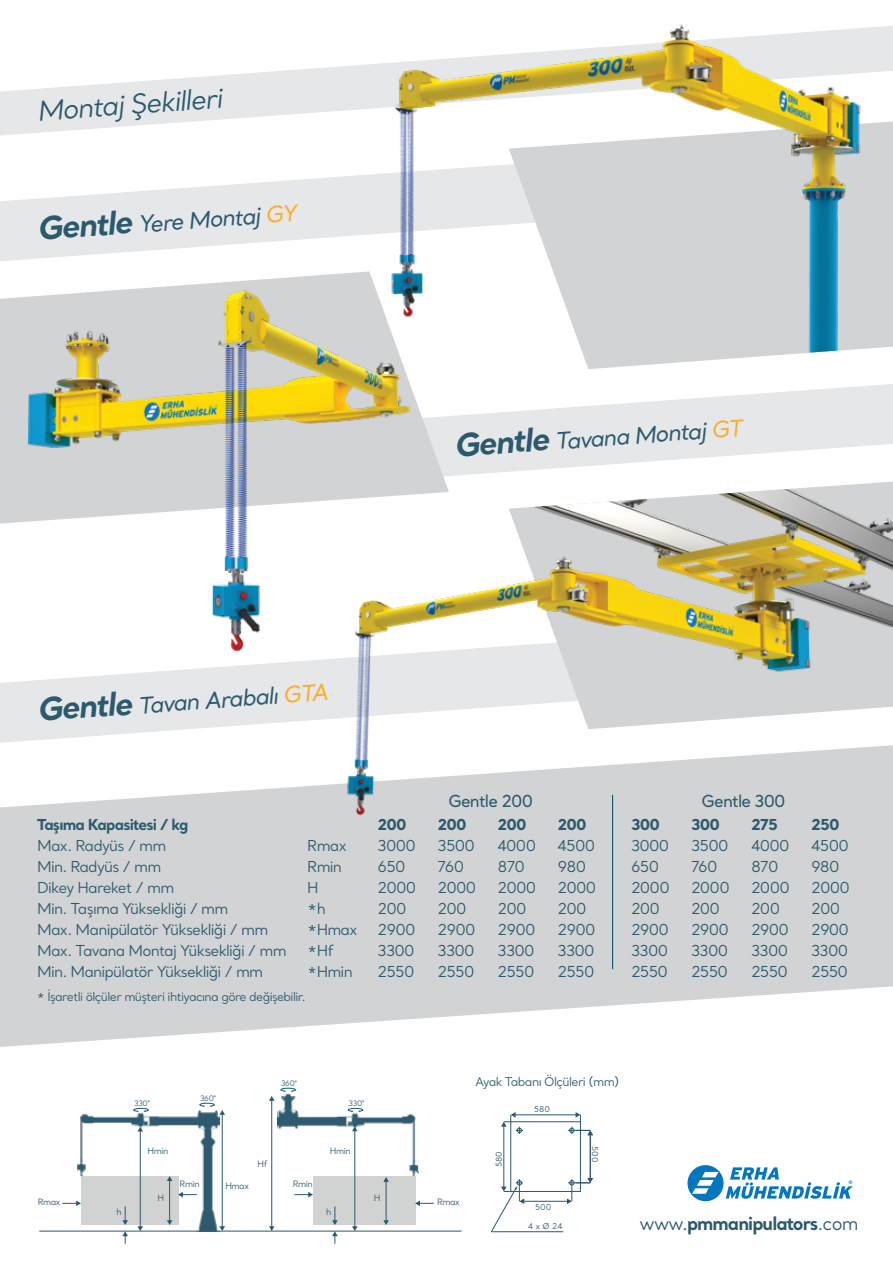
<style>
.page{position:relative;width:893px;height:1263px;background:#fff}
.page>*{position:absolute;margin:0;border:0;box-sizing:border-box;transform-origin:0 0}
.t1{font:italic 27px "Santral";color:#2b596d}
.t2{font:italic 22.5px "Santral";color:#2b596d}
.t3{font:700 18px "Santral";letter-spacing:-.05em;color:#2b596d}
.t4{font:500 16.5px "Santral";letter-spacing:-.05em;color:#2b596d}
.t5{font:15px/21px "Santral";letter-spacing:-.05em;color:#2b596d}
.t6{font:700 15px "Santral";letter-spacing:-.05em;color:#2b596d}
.t7{font:12px "Santral";letter-spacing:-.05em;color:#2b596d}
.t8{font:8.7px "Santral";letter-spacing:-.05em;color:#2b596d}
.t9{font:7.95px "Santral";color:#2b596d}
.t10{font:7.5px "Santral";letter-spacing:-.05em;color:#2b596d}
.s1{font-weight:700;font-size:31.5px}
.s2{color:#fbad2c}
.s3{font-weight:400}
</style>
<div class="page">
<svg style="left:0;top:785px;width:893px;height:262px;background:#d7d9da"></svg>
<svg style="left:0;top:175px;width:357px;height:86px;fill:#e6e7e8"></svg>
<svg style="left:0;top:65px;width:357px;height:71px;fill:#e6e7e8"></svg>
<svg style="left:466px;top:385px;width:427px;height:97px;fill:#e6e7e8"></svg>
<svg style="left:0;top:680px;width:322px;height:63px;fill:#e6e7e8"></svg>
<hr style="left:612px;top:795px;width:1px;height:174px;background:#16576b">
<img style="left:77px;top:1110px;width:142px;height:121px">
<div style="left:81px;top:1176px;width:97px;height:48px;background:#d1d3d2"></div>
<hr style="left:222px;top:1114px;width:1px;height:113px;background:#2b596d">
<svg style="left:219px;top:1226px;width:6px;height:5px"></svg>
<hr style="left:140px;top:1131px;width:1px;height:96px;background:#2b596d">
<svg style="left:137px;top:1127px;width:6px;height:4px"></svg>
<svg style="left:137px;top:1226px;width:6px;height:5px"></svg>
<hr style="left:169px;top:1180px;width:1px;height:41px;background:#2b596d">
<svg style="left:167px;top:1176px;width:5px;height:5px"></svg>
<svg style="left:167px;top:1220px;width:5px;height:5px"></svg>
<hr style="left:39px;top:1231px;width:423px;height:1px;background:#2b596d">
<svg style="left:122px;top:1231px;width:6px;height:13px"></svg>
<svg style="left:122px;top:1206px;width:6px;height:19px"></svg>
<svg style="left:178px;top:1192px;width:19px;height:5px"></svg>
<svg style="left:62px;top:1200px;width:19px;height:6px"></svg>
<svg style="left:199px;top:1103px;width:26px;height:12px"></svg>
<svg style="left:133px;top:1108px;width:16px;height:4px"></svg>
<img style="left:277px;top:1101px;width:141px;height:75px">
<hr style="left:271px;top:1100px;width:1px;height:127px;background:#2b596d">
<svg style="left:269px;top:1226px;width:6px;height:5px"></svg>
<div style="left:313px;top:1176px;width:102px;height:48px;background:#d1d3d2"></div>
<hr style="left:354px;top:1130px;width:1px;height:97px;background:#2b596d">
<svg style="left:352px;top:1126px;width:6px;height:5px"></svg>
<svg style="left:352px;top:1226px;width:6px;height:5px"></svg>
<hr style="left:386px;top:1181px;width:1px;height:40px;background:#2b596d">
<svg style="left:383px;top:1177px;width:6px;height:5px"></svg>
<svg style="left:383px;top:1220px;width:6px;height:5px"></svg>
<svg style="left:332px;top:1231px;width:6px;height:13px"></svg>
<svg style="left:332px;top:1206px;width:6px;height:19px"></svg>
<svg style="left:415px;top:1200px;width:19px;height:6px"></svg>
<svg style="left:294px;top:1192px;width:19px;height:5px"></svg>
<svg style="left:269px;top:1088px;width:27px;height:13px"></svg>
<svg style="left:348px;top:1108px;width:15px;height:4px"></svg>
<svg style="left:687px;top:1165px;width:166px;height:36px"></svg>
<hr style="left:511px;top:1121px;width:69px;height:1px;background:#2b596d">
<hr style="left:580px;top:1122px;width:1px;height:69px;background:#2b596d">
<hr style="left:511px;top:1191px;width:69px;height:1px;background:#2b596d">
<hr style="left:510px;top:1122px;width:1px;height:69px;background:#2b596d">
<hr style="left:504px;top:1126px;width:1px;height:61px;background:#2b596d">
<hr style="left:515px;top:1114px;width:61px;height:1px;background:#2b596d">
<svg style="left:501px;top:1112px;width:22px;height:22px"></svg>
<hr style="left:590px;top:1134px;width:1px;height:45px;background:#2b596d">
<svg style="left:568px;top:1112px;width:25px;height:23px"></svg>
<hr style="left:523px;top:1201px;width:45px;height:1px;background:#2b596d">
<svg style="left:567px;top:1178px;width:26px;height:26px"></svg>
<svg style="left:491px;top:1179px;width:33px;height:52px"></svg>
<hr style="left:491px;top:1231px;width:72px;height:1px;background:#2b596d">
<img style="left:0;top:272px;width:466px;height:408px">
<img style="left:357px;top:24px;width:536px;height:361px">
<img style="left:322px;top:482px;width:571px;height:355px">
<h1 class="t1" style="left:35px;top:93px;width:188px;rotate:-4deg">Montaj Şekilleri</h1>
<h2 class="t2" style="left:36px;top:217px;width:262px;rotate:-4deg"><span class="s1">Gentle</span> Yere Montaj <span class="s2">GY</span></h2>
<h2 class="t2" style="left:453px;top:433px;width:290px;rotate:-4deg"><span class="s1">Gentle</span> Tavana Montaj <span class="s2">GT</span></h2>
<h2 class="t2" style="left:36px;top:698px;width:293px;rotate:-4deg"><span class="s1">Gentle</span> Tavan Arabalı <span class="s2">GTA</span></h2>
<p class="t6" style="left:37px;top:814px;width:153px">Taşıma Kapasitesi / kg</p>
<p class="t5" style="left:37px;top:835px;width:131px">Max. Radyüs / mm</p>
<p class="t5" style="left:307px;top:835px;width:41px">Rmax</p>
<p class="t5" style="left:37px;top:856px;width:126px">Min. Radyüs / mm</p>
<p class="t5" style="left:307px;top:856px;width:36px">Rmin</p>
<p class="t5" style="left:37px;top:877px;width:139px">Dikey Hareket / mm</p>
<p class="t5" style="left:307px;top:877px;width:13px">H</p>
<p class="t5" style="left:37px;top:898px;width:193px">Min. Taşıma Yüksekliği / mm</p>
<p class="t5" style="left:307px;top:898px;width:20px">*h</p>
<p class="t5" style="left:37px;top:919px;width:233px">Max. Manipülatör Yüksekliği / mm</p>
<p class="t5" style="left:307px;top:919px;width:52px">*Hmax</p>
<p class="t5" style="left:37px;top:940px;width:251px">Max. Tavana Montaj Yüksekliği / mm</p>
<p class="t5" style="left:307px;top:940px;width:28px">*Hf</p>
<p class="t5" style="left:37px;top:961px;width:228px">Min. Manipülatör Yüksekliği / mm</p>
<p class="t5" style="left:307px;top:961px;width:47px">*Hmin</p>
<p class="t7" style="left:37px;top:988px;width:270px">* İşaretli ölçüler müşteri ihtiyacına göre değişebilir.</p>
<p class="t6" style="left:377px;top:814px;width:31px">200</p>
<p class="t5" style="left:377px;top:835px;width:40px">3000<br>650<br>2000<br>200<br>2900<br>3300<br>2550</p>
<p class="t4" style="left:449px;top:791px;width:86px">Gentle 200</p>
<p class="t4" style="left:702px;top:791px;width:86px">Gentle 300</p>
<p class="t6" style="left:437px;top:814px;width:31px">200</p>
<p class="t5" style="left:437px;top:835px;width:40px">3500<br>760<br>2000<br>200<br>2900<br>3300<br>2550</p>
<p class="t6" style="left:497px;top:814px;width:31px">200</p>
<p class="t5" style="left:497px;top:835px;width:40px">4000<br>870<br>2000<br>200<br>2900<br>3300<br>2550</p>
<p class="t6" style="left:557px;top:814px;width:31px">200</p>
<p class="t5" style="left:557px;top:835px;width:40px">4500<br>980<br>2000<br>200<br>2900<br>3300<br>2550</p>
<p class="t6" style="left:631px;top:814px;width:31px">300</p>
<p class="t5" style="left:631px;top:835px;width:40px">3000<br>650<br>2000<br>200<br>2900<br>3300<br>2550</p>
<p class="t6" style="left:691px;top:814px;width:31px">300</p>
<p class="t5" style="left:691px;top:835px;width:40px">3500<br>760<br>2000<br>200<br>2900<br>3300<br>2550</p>
<p class="t6" style="left:751px;top:814px;width:28px">275</p>
<p class="t5" style="left:751px;top:835px;width:40px">4000<br>870<br>2000<br>200<br>2900<br>3300<br>2550</p>
<p class="t6" style="left:811px;top:814px;width:30px">250</p>
<p class="t5" style="left:811px;top:835px;width:40px">4500<br>980<br>2000<br>200<br>2900<br>3300<br>2550</p>
<p class="t8" style="left:38px;top:1196px;width:24px">Rmax</p>
<p class="t10" style="left:134px;top:1098px;width:18px">330°</p>
<p class="t10" style="left:200px;top:1093px;width:18px">360°</p>
<p class="t10" style="left:281px;top:1078px;width:18px">360°</p>
<p class="t10" style="left:349px;top:1098px;width:18px">330°</p>
<p class="t8" style="left:116px;top:1206px;width:7px">h</p>
<p class="t8" style="left:147px;top:1145px;width:22px">Hmin</p>
<p class="t8" style="left:157px;top:1192px;width:8px">H</p>
<p class="t8" style="left:180px;top:1179px;width:22px">Rmin</p>
<p class="t8" style="left:225px;top:1180px;width:25px">Hmax</p>
<p class="t8" style="left:258px;top:1158px;width:12px">Hf</p>
<p class="t8" style="left:293px;top:1179px;width:22px">Rmin</p>
<p class="t8" style="left:330px;top:1145px;width:22px">Hmin</p>
<p class="t8" style="left:326px;top:1206px;width:7px">h</p>
<p class="t8" style="left:374px;top:1192px;width:8px">H</p>
<p class="t8" style="left:437px;top:1196px;width:24px">Rmax</p>
<p class="t7" style="left:475px;top:1074px;width:146px">Ayak Tabanı Ölçüleri (mm)</p>
<p class="t9" style="left:494px;top:1167px;width:18px;rotate:-90deg">580</p>
<p class="t9" style="left:534px;top:1104px;width:18px">580</p>
<p class="t9" style="left:535px;top:1202px;width:18px">500</p>
<p class="t9" style="left:528px;top:1221px;width:36px">4 x Ø 24</p>
<p class="t9" style="left:600px;top:1146px;width:18px;rotate:90deg">500</p>
<p class="t3" style="left:640px;top:1211px;width:220px"><span class="s3">www.</span>pmmanipulators<span class="s3">.com</span></p>
</div>
